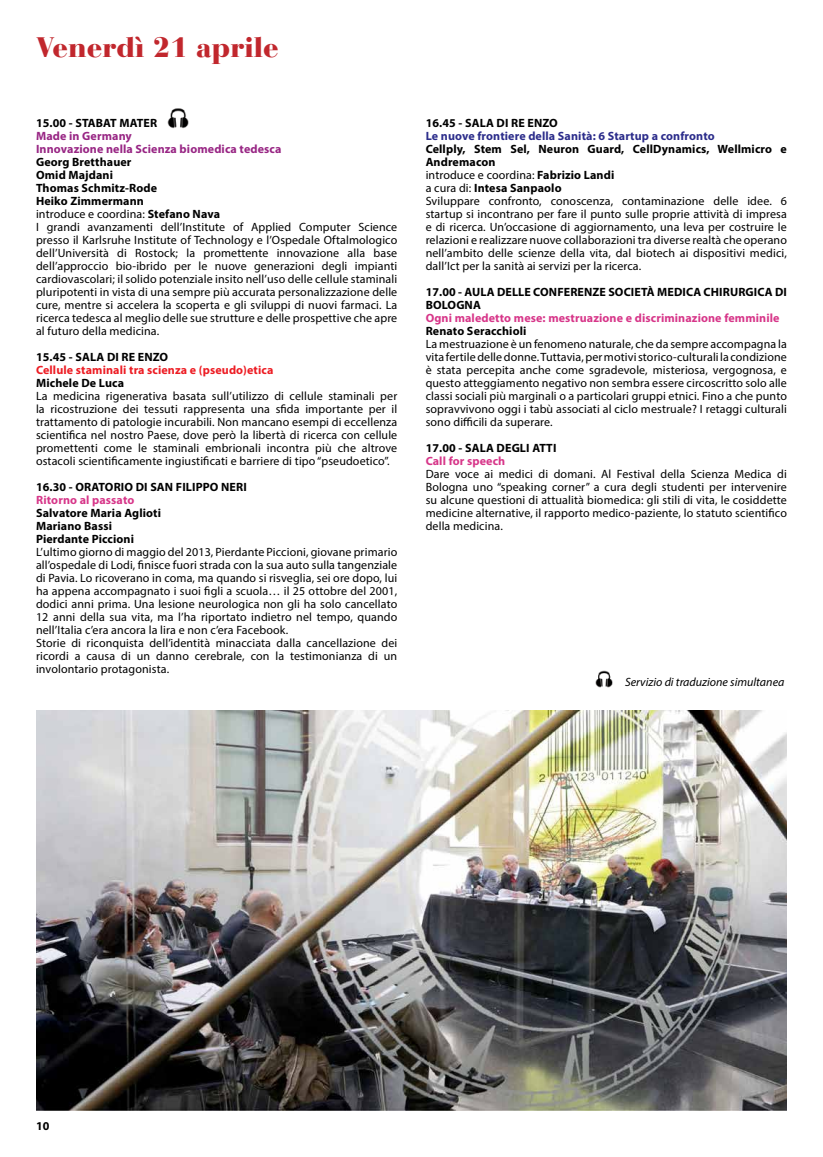
<style>
.page{position:relative;width:823px;height:1157px;background:#fff}
.page>*{position:absolute;margin:0;border:0;box-sizing:border-box;transform-origin:0 0}
.t1{font:900 28px "Bauer Bodoni Std";color:#c1272d}
.t2{font:12px/13px "Myriad Pro";letter-spacing:.01em;color:#000}
.t3{font:700 12px/13px "Myriad Pro";letter-spacing:.01em;color:#000}
.t4{font:700 12px "Myriad Pro";letter-spacing:.01em;color:#d73689}
.t5{font:700 12px/13px "Myriad Pro";letter-spacing:.01em;color:#982684}
.t6{font:700 12px "Myriad Pro";letter-spacing:.01em;color:#2c2d8b}
.t7{font:700 12px "Myriad Pro";letter-spacing:.01em;color:#ed1d24}
.t8{font:italic 12px "Myriad Pro";color:#000}
.s1{font-weight:700}
</style>
<div class="page">
<img style="left:167px;top:108px;width:21px;height:20px">
<img style="left:36px;top:710px;width:750px;height:400px">
<img style="left:595px;top:670px;width:16px;height:17px">
<h1 class="t1" style="left:36px;top:30px;width:244px">Venerdì 21 aprile</h1>
<p class="t3" style="left:36px;top:116px;width:122px">15.00 - STABAT MATER</p>
<p class="t5" style="left:36px;top:129px;width:247px">Made in Germany<br>Innovazione nella Scienza biomedica tedesca</p>
<p class="t2" style="left:36px;top:155px;width:362px"><span class="s1">Georg Bretthauer<br>Omid Majdani<br>Thomas Schmitz-Rode<br>Heiko Zimmermann<br></span>introduce e coordina: <span class="s1">Stefano Nava<br></span>I grandi avanzamenti dell’Institute of Applied Computer Science presso il Karlsruhe Institute of Technology e l’Ospedale Oftalmologico dell’Università di Rostock; la promettente innovazione alla base dell’approccio bio-ibrido per le nuove generazioni degli impianti cardiovascolari; il solido potenziale insito nell’uso delle cellule staminali pluripotenti in vista di una sempre più accurata personalizzazione delle cure, mentre si accelera la scoperta e gli sviluppi di nuovi farmaci. La ricerca tedesca al meglio delle sue strutture e delle prospettive che apre al futuro della medicina.</p>
<p class="t3" style="left:36px;top:350px;width:134px">15.45 - SALA DI RE ENZO</p>
<p class="t7" style="left:36px;top:362px;width:239px">Cellule staminali tra scienza e (pseudo)etica</p>
<p class="t3" style="left:36px;top:376px;width:89px">Michele De Luca</p>
<p class="t2" style="left:36px;top:389px;width:362px;text-align:justify">La medicina rigenerativa basata sull’utilizzo di cellule staminali per la ricostruzione dei tessuti rappresenta una sfida importante per il trattamento di patologie incurabili. Non mancano esempi di eccellenza scientifica nel nostro Paese, dove però la libertà di ricerca con cellule promettenti come le staminali embrionali incontra più che altrove ostacoli scientificamente ingiustificati e barriere di tipo “pseudoetico”.</p>
<p class="t3" style="left:36px;top:480px;width:212px">16.30 - ORATORIO DI SAN FILIPPO NERI</p>
<p class="t4" style="left:36px;top:492px;width:100px">Ritorno al passato</p>
<p class="t3" style="left:36px;top:506px;width:126px">Salvatore Maria Aglioti<br>Mariano Bassi<br>Pierdante Piccioni</p>
<p class="t2" style="left:36px;top:545px;width:362px">L’ultimo giorno di maggio del 2013, Pierdante Piccioni, giovane primario all’ospedale di Lodi, finisce fuori strada con la sua auto sulla tangenziale di Pavia. Lo ricoverano in coma, ma quando si risveglia, sei ore dopo, lui ha appena accompagnato i suoi figli a scuola… il 25 ottobre del 2001, dodici anni prima. Una lesione neurologica non gli ha solo cancellato 12 anni della sua vita, ma l’ha riportato indietro nel tempo, quando nell’Italia c’era ancora la lira e non c’era Facebook.<br>Storie di riconquista dell’identità minacciata dalla cancellazione dei ricordi a causa di un danno cerebrale, con la testimonianza di un involontario protagonista.</p>
<p class="t3" style="left:425px;top:116px;width:134px">16.45 - SALA DI RE ENZO</p>
<p class="t6" style="left:425px;top:128px;width:290px">Le nuove frontiere della Sanità: 6 Startup a confronto</p>
<p class="t2" style="left:425px;top:142px;width:362px"><span class="s1">Cellply, Stem Sel, Neuron Guard, CellDynamics, Wellmicro e Andremacon<br></span>introduce e coordina: <span class="s1">Fabrizio Landi<br></span>a cura di: <span class="s1">Intesa Sanpaolo<br></span>Sviluppare confronto, conoscenza, contaminazione delle idee. 6 startup si incontrano per fare il punto sulle proprie attività di impresa e di ricerca. Un’occasione di aggiornamento, una leva per costruire le relazioni e realizzare nuove collaborazioni tra diverse realtà che operano nell’ambito delle scienze della vita, dal biotech ai dispositivi medici, dall’Ict per la sanità ai servizi per la ricerca.</p>
<p class="t3" style="left:425px;top:285px;width:362px">17.00 - AULA DELLE CONFERENZE SOCIETÀ MEDICA CHIRURGICA DI<br>BOLOGNA</p>
<p class="t4" style="left:425px;top:310px;width:355px">Ogni maledetto mese: mestruazione e discriminazione femminile</p>
<p class="t3" style="left:425px;top:324px;width:102px">Renato Seracchioli</p>
<p class="t2" style="left:425px;top:337px;width:362px;text-align:justify">La mestruazione è un fenomeno naturale, che da sempre accompagna la vita fertile delle donne. Tuttavia, per motivi storico-culturali la condizione è stata percepita anche come sgradevole, misteriosa, vergognosa, e questo atteggiamento negativo non sembra essere circoscritto solo alle classi sociali più marginali o a particolari gruppi etnici. Fino a che punto sopravvivono oggi i tabù associati al ciclo mestruale? I retaggi culturali sono difficili da superare.</p>
<p class="t3" style="left:425px;top:441px;width:132px">17.00 - SALA DEGLI ATTI</p>
<p class="t4" style="left:425px;top:453px;width:81px">Call for speech</p>
<p class="t2" style="left:425px;top:467px;width:362px;text-align:justify">Dare voce ai medici di domani. Al Festival della Scienza Medica di Bologna uno “speaking corner” a cura degli studenti per intervenire su alcune questioni di attualità biomedica: gli stili di vita, le cosiddette medicine alternative, il rapporto medico-paziente, lo statuto scientifico della medicina.</p>
<p class="t8" style="left:624px;top:674px;width:161px">Servizio di traduzione simultanea</p>
<p class="t3" style="left:36px;top:1119px;width:15px">10</p>
</div>
